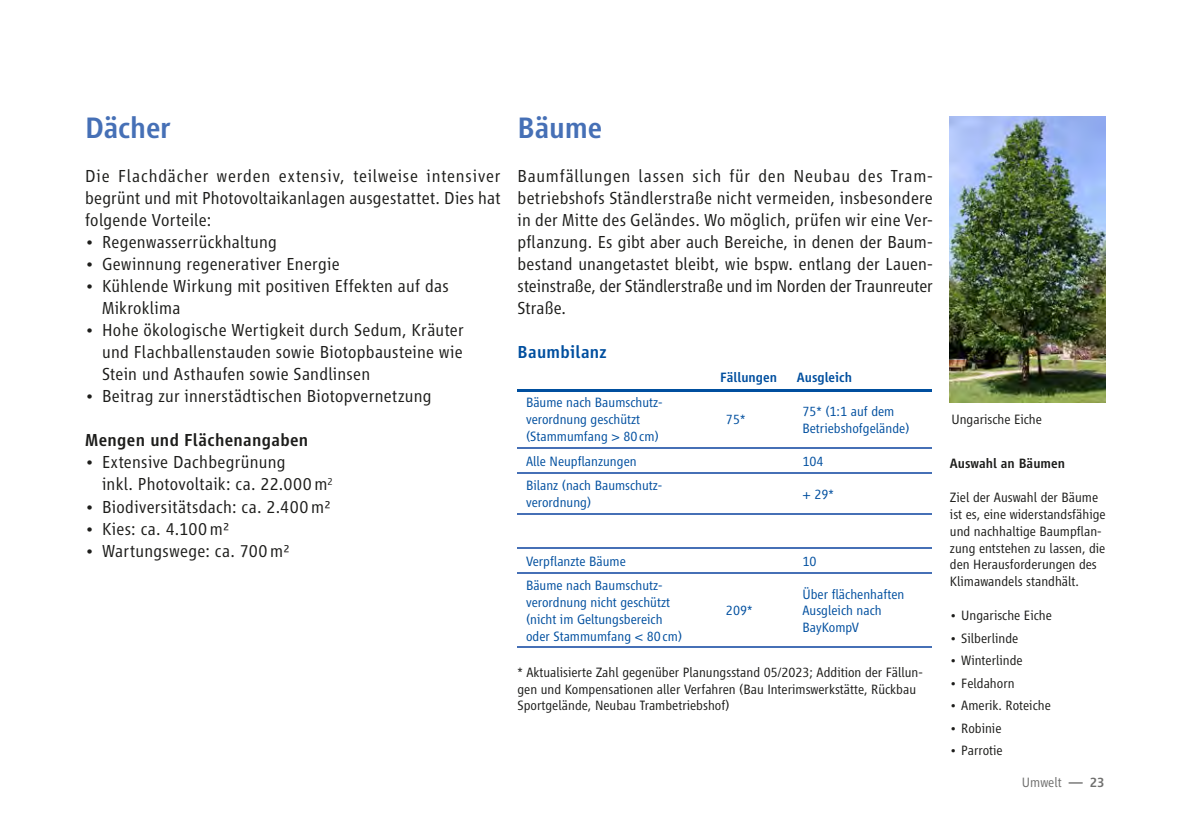
<style>
.page{position:relative;width:1191px;height:840px;background:#fff}
.page>*{position:absolute;margin:0;border:0;box-sizing:border-box;transform-origin:0 0}
.t1{font:500 30.6px "Vialog LT Pro";letter-spacing:-.01em;color:#4670b6}
.t2{font:300 18px/22px "Vialog LT Pro";letter-spacing:.015em;color:#1d1d1b;text-align:justify}
.t3{font:500 18px "Vialog LT Pro";letter-spacing:.02em;color:#1d1d1b}
.t4{font:500 18px "Vialog LT Pro";letter-spacing:.015em;color:#004f9f}
.t5{font:300 14px/16.8px "Vialog LT Pro";color:#1d1d1b}
.t6{font:300 14px/16.8px "Vialog LT Pro";color:#004f9f}
.t7{font:500 14px "Vialog LT Pro";color:#004f9f}
.t8{font:500 14px "Vialog LT Pro";color:#1d1d1b}
.t9{font:300 14px "Vialog LT Pro";color:#70706f}
.s1{font-weight:500}
</style>
<div class="page">
<img style="left:950px;top:116px;width:156px;height:286px">
<hr style="left:717px;top:646px;width:77px;height:1px;background:#4670b6">
<hr style="left:794px;top:646px;width:137px;height:1px;background:#4670b6">
<hr style="left:717px;top:547px;width:77px;height:1px;background:#4670b6">
<hr style="left:794px;top:547px;width:137px;height:1px;background:#4670b6">
<hr style="left:717px;top:389px;width:77px;height:2px;background:#004f9f">
<hr style="left:794px;top:389px;width:137px;height:2px;background:#004f9f">
<hr style="left:717px;top:447px;width:77px;height:1px;background:#4670b6">
<hr style="left:794px;top:447px;width:137px;height:1px;background:#4670b6">
<hr style="left:717px;top:472px;width:77px;height:1px;background:#4670b6">
<hr style="left:794px;top:472px;width:137px;height:1px;background:#4670b6">
<hr style="left:717px;top:513px;width:77px;height:1px;background:#4670b6">
<hr style="left:794px;top:513px;width:137px;height:1px;background:#4670b6">
<hr style="left:517px;top:389px;width:200px;height:2px;background:#004f9f">
<hr style="left:517px;top:447px;width:200px;height:1px;background:#4670b6">
<hr style="left:517px;top:472px;width:200px;height:1px;background:#4670b6">
<hr style="left:517px;top:513px;width:200px;height:1px;background:#4670b6">
<hr style="left:517px;top:547px;width:200px;height:1px;background:#4670b6">
<hr style="left:717px;top:572px;width:77px;height:1px;background:#4670b6">
<hr style="left:794px;top:572px;width:137px;height:1px;background:#4670b6">
<hr style="left:517px;top:572px;width:200px;height:1px;background:#4670b6">
<hr style="left:517px;top:646px;width:200px;height:1px;background:#4670b6">
<h1 class="t1" style="left:85px;top:111px;width:87px">Dächer</h1>
<p class="t2" style="left:85px;top:165px;width:417px">Die Flachdächer werden extensiv, teilweise intensiver begrünt und mit Photovoltaikanlagen ausgestattet. Dies hat folgende Vorteile:</p>
<p class="t2" style="left:85px;top:231px;width:193px">• Regenwasserrückhaltung</p>
<p class="t2" style="left:85px;top:253px;width:256px">• Gewinnung regenerativer Energie</p>
<p class="t2" style="left:102px;top:275px;width:348px;text-indent:-17px">• Kühlende Wirkung mit positiven Effekten auf das<br>Mikroklima</p>
<p class="t2" style="left:102px;top:319px;width:363px;text-indent:-17px">• Hohe ökologische Wertigkeit durch Sedum, Kräuter und Flachballenstauden sowie Biotopbausteine wie Stein und Asthaufen sowie Sandlinsen</p>
<p class="t2" style="left:85px;top:385px;width:348px">• Beitrag zur innerstädtischen Biotopvernetzung</p>
<p class="t3" style="left:85px;top:430px;width:225px">Mengen und Flächenangaben</p>
<p class="t2" style="left:102px;top:451px;width:232px;text-indent:-17px">• Extensive Dachbegrünung<br>inkl. Photovoltaik: ca. 22.000m<sup>2</sup></p>
<p class="t2" style="left:85px;top:495px;width:248px">• Biodiversitätsdach: ca. 2.400 m²</p>
<p class="t2" style="left:85px;top:517px;width:146px">• Kies: ca. 4.100m²</p>
<p class="t2" style="left:85px;top:539px;width:207px">• Wartungswege: ca. 700m²</p>
<h1 class="t1" style="left:517px;top:111px;width:86px">Bäume</h1>
<p class="t2" style="left:517px;top:165px;width:417px">Baumfällungen lassen sich für den Neubau des Tram&shy;betriebshofs Ständlerstraße nicht vermeiden, insbesondere in der Mitte des Geländes. Wo möglich, prüfen wir eine Ver&shy;pflanzung. Es gibt aber auch Bereiche, in denen der Baum&shy;bestand unangetastet bleibt, wie bspw. entlang der Lauen&shy;steinstraße, der Ständlerstraße und im Norden der Traunreuter Straße.</p>
<p class="t4" style="left:517px;top:342px;width:91px">Baumbilanz</p>
<p class="t6" style="left:526px;top:394px;width:138px">Bäume nach Baumschutz&shy;verordnung geschützt (Stammumfang &gt; 80cm)</p>
<p class="t7" style="left:720px;top:369px;width:58px">Fällungen</p>
<p class="t7" style="left:797px;top:369px;width:57px">Ausgleich</p>
<p class="t6" style="left:726px;top:411px;width:21px">75*</p>
<p class="t6" style="left:802px;top:402px;width:108px">75* (1:1 auf dem<br>Betriebshofgelände)</p>
<p class="t6" style="left:526px;top:452px;width:112px">Alle Neupflanzungen</p>
<p class="t6" style="left:802px;top:452px;width:23px">104</p>
<p class="t6" style="left:526px;top:477px;width:138px">Bilanz (nach Baumschutz&shy;verordnung)</p>
<p class="t6" style="left:802px;top:485px;width:33px">+ 29*</p>
<p class="t6" style="left:526px;top:552px;width:101px">Verpflanzte Bäume</p>
<p class="t6" style="left:802px;top:552px;width:16px">10</p>
<p class="t6" style="left:526px;top:576px;width:158px">Bäume nach Baumschutz&shy;verordnung nicht geschützt (nicht im Geltungsbereich oder Stammumfang &lt; 80cm)</p>
<p class="t6" style="left:802px;top:585px;width:103px">Über flächenhaften<br>Ausgleich nach<br>BayKompV</p>
<p class="t6" style="left:726px;top:602px;width:28px">209*</p>
<p class="t5" style="left:517px;top:663px;width:407px">* Aktualisierte Zahl gegenüber Planungsstand 05/2023; Addition der Fällun&shy;gen und Kompensationen aller Verfahren (Bau Interimswerkstätte, Rückbau<br>Sportgelände, Neubau Trambetriebshof)</p>
<p class="t5" style="left:951px;top:411px;width:92px">Ungarische Eiche</p>
<p class="t8" style="left:950px;top:455px;width:117px">Auswahl an Bäumen</p>
<p class="t5" style="left:950px;top:489px;width:157px">Ziel der Auswahl der Bäume ist es, eine widerstandsfähige und nachhaltige Baumpflan&shy;zung entstehen zu lassen, die den Herausforderungen des<br>Klimawandels standhält.</p>
<p class="t5" style="left:950px;top:606px;width:103px">• Ungarische Eiche</p>
<p class="t5" style="left:950px;top:629px;width:70px">• Silberlinde</p>
<p class="t5" style="left:950px;top:651px;width:74px">• Winterlinde</p>
<p class="t5" style="left:950px;top:674px;width:66px">• Feldahorn</p>
<p class="t5" style="left:950px;top:696px;width:102px">• Amerik. Roteiche</p>
<p class="t5" style="left:950px;top:719px;width:53px">• Robinie</p>
<p class="t5" style="left:950px;top:741px;width:54px">• Parrotie</p>
<p class="t9" style="left:1022px;top:774px;width:84px">Umwelt <span class="s1">— 23</span></p>
</div>
